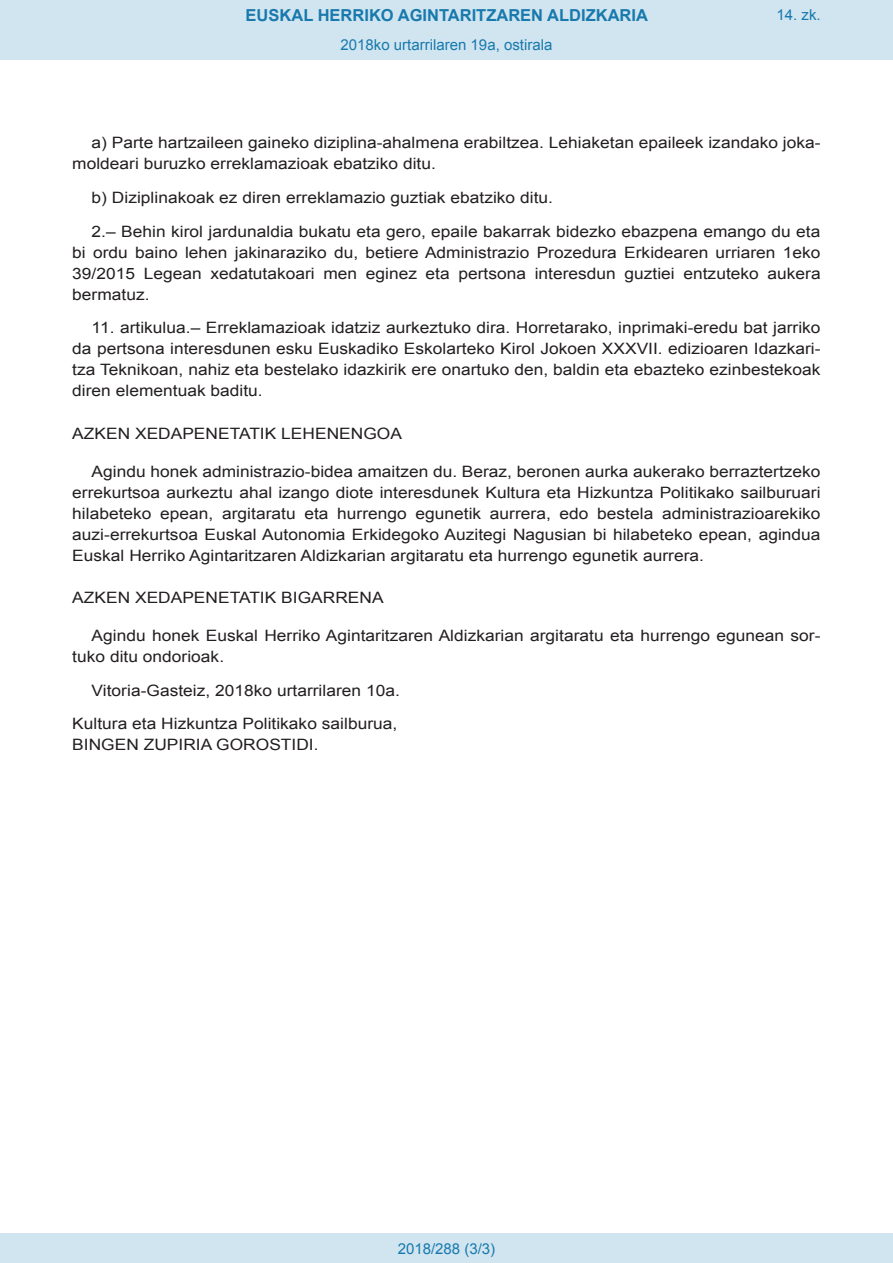
<style>
.page{position:relative;width:893px;height:1263px;background:#fff}
.page>*{position:absolute;margin:0;border:0;box-sizing:border-box;transform-origin:0 0}
.t1{font:700 16.5px "Arial";color:#1879ad}
.BOPVDetalle{font:15.6px/21px "Arial";color:#231f20;text-align:justify;scale:1.11 1}
.BOPVDisposicion{font:15.6px "Arial";color:#231f20;scale:1.11 1}
.BOPVFirmaPuesto{font:15.6px "Arial";color:#231f20;scale:1.11 1}
.BOPVFirmaLugFec{font:15.6px "Arial";color:#231f20;scale:1.11 1}
.BOPVFirmaNombre{font:15.6px "Arial";color:#231f20;scale:1.11 1}
.Paginacion_Centro{font:15px "Arial";color:#1879ad}
</style>
<div class="page">
<div style="left:0;top:0;width:893px;height:60px;background:#d0e5f0"></div>
<div style="left:0;top:1233px;width:893px;height:30px;background:#d0e5f0"></div>
<p class="t1" style="left:246px;top:4px;width:404px">EUSKAL HERRIKO AGINTARITZAREN ALDIZKARIA</p>
<p class="Paginacion_Centro" style="left:341px;top:35px;width:213px">2018ko urtarrilaren 19a, ostirala</p>
<p class="Paginacion_Centro" style="left:776px;top:5px;width:46px">14. zk.</p>
<p class="BOPVDetalle" style="left:72px;top:132px;width:676px;text-indent:19px">a) Parte hartzaileen gaineko diziplina-ahalmena erabiltzea. Lehiaketan epaileek izandako joka&shy;moldeari buruzko erreklamazioak ebatziko ditu.</p>
<p class="BOPVDetalle" style="left:92px;top:187px;width:417px">b) Diziplinakoak ez diren erreklamazio guztiak ebatziko ditu.</p>
<p class="BOPVDetalle" style="left:72px;top:221px;width:676px;text-indent:19px">2.– Behin kirol jardunaldia bukatu eta gero, epaile bakarrak bidezko ebazpena emango du eta bi ordu baino lehen jakinaraziko du, betiere Administrazio Prozedura Erkidearen urriaren 1eko 39/2015 Legean xedatutakoari men eginez eta pertsona interesdun guztiei entzuteko aukera bermatuz.</p>
<p class="BOPVDetalle" style="left:72px;top:318px;width:676px;text-indent:19px">11. artikulua.– Erreklamazioak idatziz aurkeztuko dira. Horretarako, inprimaki-eredu bat jarriko da pertsona interesdunen esku Euskadiko Eskolarteko Kirol Jokoen XXXVII. edizioaren Idazkari&shy;tza Teknikoan, nahiz eta bestelako idazkirik ere onartuko den, baldin eta ebazteko ezinbestekoak diren elementuak baditu.</p>
<p class="BOPVDisposicion" style="left:72px;top:423px;width:298px">AZKEN XEDAPENETATIK LEHENENGOA</p>
<p class="BOPVDetalle" style="left:72px;top:461px;width:676px;text-indent:19px">Agindu honek administrazio-bidea amaitzen du. Beraz, beronen aurka aukerako berraztertzeko errekurtsoa aurkeztu ahal izango diote interesdunek Kultura eta Hizkuntza Politikako sailburuari hilabeteko epean, argitaratu eta hurrengo egunetik aurrera, edo bestela administrazioarekiko auzi-errekurtsoa Euskal Autonomia Erkidegoko Auzitegi Nagusian bi hilabeteko epean, agindua Euskal Herriko Agintaritzaren Aldizkarian argitaratu eta hurrengo egunetik aurrera.</p>
<p class="BOPVDisposicion" style="left:72px;top:587px;width:282px">AZKEN XEDAPENETATIK BIGARRENA</p>
<p class="BOPVDetalle" style="left:72px;top:625px;width:676px;text-indent:19px">Agindu honek Euskal Herriko Agintaritzaren Aldizkarian argitaratu eta hurrengo egunean sor&shy;tuko ditu ondorioak.</p>
<p class="BOPVFirmaLugFec" style="left:92px;top:680px;width:279px">Vitoria-Gasteiz, 2018ko urtarrilaren 10a.</p>
<p class="BOPVFirmaPuesto" style="left:72px;top:714px;width:294px">Kultura eta Hizkuntza Politikako sailburua,</p>
<p class="BOPVFirmaNombre" style="left:72px;top:735px;width:223px">BINGEN ZUPIRIA GOROSTIDI.</p>
<p class="Paginacion_Centro" style="left:398px;top:1238px;width:99px">2018/288 (3/3)</p>
</div>
